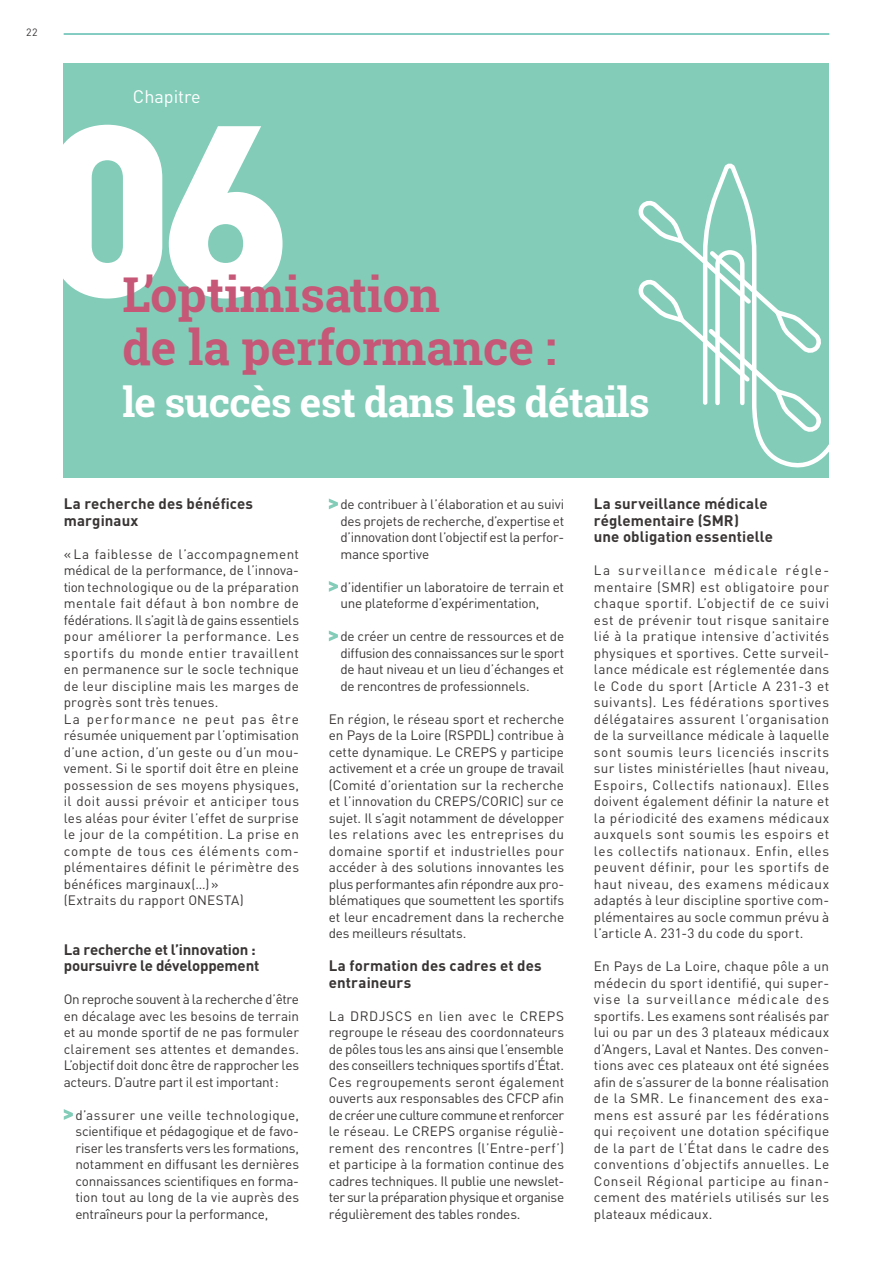
<style>
.page{position:relative;width:893px;height:1263px;background:#fff}
.page>*{position:absolute;margin:0;border:0;box-sizing:border-box;transform-origin:0 0}
.t1{font:900 240px "DIN Pro";color:#fff}
.t2{font:700 48px/52.5px "Roboto Slab";color:#c65776}
.t3{font:700 40.5px "Roboto Slab";letter-spacing:-.02em;color:#fff}
.t4{font:18px "DIN Pro";color:#fff}
.t5{font:700 15px/16.5px "DIN Pro";letter-spacing:.005em;color:#393535}
.t6{font:13.5px/16.5px "DIN Pro";letter-spacing:.01em;color:#393535;text-align:justify}
.t7{font:13.5px/16.5px "DIN Pro";letter-spacing:-.02em;color:#393535}
.t8{font:10.5px "DIN Pro";color:#393535}
</style>
<div class="page">
<hr style="left:64px;top:33px;width:765px;height:2px;background:#82ccb8">
<div style="left:64px;top:64px;width:765px;height:414px;background:#82ccb8"></div>
<svg style="left:64px;top:1109px;width:9px;height:11px"></svg>
<svg style="left:329px;top:498px;width:9px;height:11px"></svg>
<svg style="left:329px;top:581px;width:9px;height:11px"></svg>
<svg style="left:329px;top:630px;width:9px;height:11px"></svg>
<svg style="left:639px;top:164px;width:190px;height:303px"></svg>
<p class="t8" style="left:26px;top:25px;width:13px">22</p>
<h3 class="t4" style="left:133px;top:85px;width:69px">Chapitre</h3>
<h1 class="t1" style="left:41px;top:47px;width:254px">06</h1>
<h2 class="t2" style="left:122px;top:268px;width:435px">L’optimisation<br>de la performance :</h2>
<h3 class="t3" style="left:122px;top:375px;width:529px">le succès est dans les détails</h3>
<p class="t5" style="left:64px;top:495px;width:191px">La recherche des bénéfices marginaux</p>
<p class="t6" style="left:64px;top:545px;width:237px;text-align:left">« La faiblesse de l’accompagnement médical de la performance, de l’innova&shy;tion technologique ou de la préparation mentale fait défaut à bon nombre de fédérations. Il s’agit là de gains essentiels pour améliorer la performance. Les sportifs du monde entier travaillent en permanence sur le socle technique de leur discipline mais les marges de progrès sont très tenues.<br>La performance ne peut pas être résumée uniquement par l’optimisation d’une action, d’un geste ou d’un mou&shy;vement. Si le sportif doit être en pleine possession de ses moyens physiques, il doit aussi prévoir et anticiper tous les aléas pour éviter l’effet de surprise le jour de la compétition. La prise en compte de tous ces éléments com&shy;plémentaires définit le périmètre des bénéfices marginaux(…)»<br>(Extraits du rapport ONESTA)</p>
<p class="t5" style="left:64px;top:941px;width:197px">La recherche et l’innovation : poursuivre le développement</p>
<p class="t6" style="left:64px;top:991px;width:237px">On reproche souvent à la recherche d’être en décalage avec les besoins de terrain et au monde sportif de ne pas formuler clairement ses attentes et demandes.<br>L’objectif doit donc être de rapprocher les acteurs. D’autre part il est important:</p>
<p class="t6" style="left:75px;top:1106px;width:225px">d’assurer une veille technologique, scientifique et pédagogique et de favo&shy;riser les transferts vers les formations, notamment en diffusant les dernières connaissances scientifiques en forma&shy;tion tout au long de la vie auprès des entraîneurs pour la performance,</p>
<p class="t6" style="left:340px;top:496px;width:225px">de contribuer à l’élaboration et au suivi des projets de recherche, d’expertise et d’innovation dont l’objectif est la perfor&shy;mance sportive</p>
<p class="t7" style="left:340px;top:578px;width:225px">d’identifier un laboratoire de terrain et une plateforme d’expérimentation,</p>
<p class="t6" style="left:340px;top:628px;width:225px">de créer un centre de ressources et de diffusion des connaissances sur le sport de haut niveau et un lieu d’échanges et de rencontres de professionnels.</p>
<p class="t6" style="left:329px;top:710px;width:237px">En région, le réseau sport et recherche en Pays de la Loire (RSPDL) contribue à cette dynamique. Le CREPS y participe activement et a crée un groupe de travail (Comité d’orientation sur la recherche et l’innovation du CREPS/CORIC) sur ce sujet. Il s’agit notamment de développer les relations avec les entreprises du domaine sportif et industrielles pour accéder à des solutions innovantes les plus performantes afin répondre aux pro&shy;blématiques que soumettent les sportifs et leur encadrement dans la recherche des meilleurs résultats.</p>
<p class="t5" style="left:329px;top:957px;width:214px">La formation des cadres et des entraineurs</p>
<p class="t6" style="left:329px;top:1007px;width:237px">La DRDJSCS en lien avec le CREPS regroupe le réseau des coordonnateurs de pôles tous les ans ainsi que l’ensemble des conseillers techniques sportifs d’État.<br>Ces regroupements seront également ouverts aux responsables des CFCP afin de créer une culture commune et renforcer le réseau. Le CREPS organise réguliè&shy;rement des rencontres (l’Entre-perf’) et participe à la formation continue des cadres techniques. Il publie une newslet&shy;ter sur la préparation physique et organise régulièrement des tables rondes.</p>
<p class="t5" style="left:594px;top:495px;width:181px">La surveillance médicale réglementaire (SMR)<br>une obligation essentielle</p>
<p class="t6" style="left:594px;top:562px;width:237px">La surveillance médicale régle&shy;mentaire (SMR) est obligatoire pour chaque sportif. L’objectif de ce suivi est de prévenir tout risque sanitaire lié à la pratique intensive d’activités physiques et sportives. Cette surveil&shy;lance médicale est réglementée dans le Code du sport (Article A 231-3 et suivants). Les fédérations sportives délégataires assurent l’organisation de la surveillance médicale à laquelle sont soumis leurs licenciés inscrits sur listes ministérielles (haut niveau, Espoirs, Collectifs nationaux). Elles doivent également définir la nature et la périodicité des examens médicaux auxquels sont soumis les espoirs et les collectifs nationaux. Enfin, elles peuvent définir, pour les sportifs de haut niveau, des examens médicaux adaptés à leur discipline sportive com&shy;plémentaires au socle commun prévu à l’article A. 231-3 du code du sport.</p>
<p class="t6" style="left:594px;top:958px;width:237px">En Pays de La Loire, chaque pôle a un médecin du sport identifié, qui super&shy;vise la surveillance médicale des sportifs. Les examens sont réalisés par lui ou par un des 3 plateaux médicaux d’Angers, Laval et Nantes. Des conven&shy;tions avec ces plateaux ont été signées afin de s’assurer de la bonne réalisation de la SMR. Le financement des exa&shy;mens est assuré par les fédérations qui reçoivent une dotation spécifique de la part de l’État dans le cadre des conventions d’objectifs annuelles. Le Conseil Régional participe au finan&shy;cement des matériels utilisés sur les plateaux médicaux.</p>
</div>
